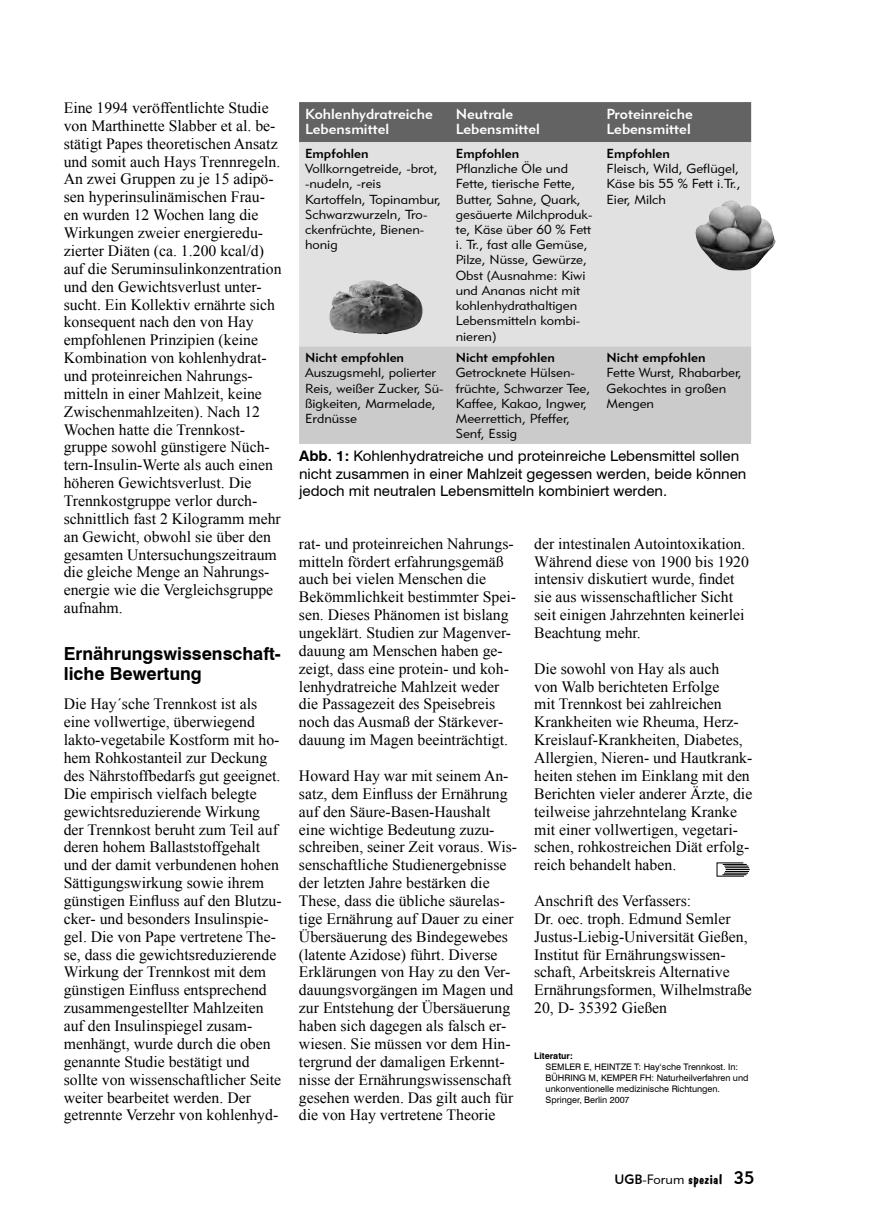
<style>
.page{position:relative;width:893px;height:1208px;background:#fff}
.page>*{position:absolute;margin:0;border:0;box-sizing:border-box;transform-origin:0 0}
.Zwischenüberschrift_2z{font:700 18px/20.2px "Swiss 721 BT";color:#000}
.Body_Text{font:15.75px/17.9px "Times New Roman";color:#000}
.Zwischenüberschrift_2z-2{font:15.75px/17.9px "Times New Roman";color:#000}
.BU{font:14.55px/17.4px "Swiss 721 BT";color:#000;scale:1.04 1}
.Body_Text-2{font:14.55px/15.1px "Geometric 415 BT Medium A";color:#fff;scale:1.04 1}
.t1{font:700 13.5px "Dawn Castle";color:#000}
.Body_Text-3{font:13.05px/15.1px "Geometric 415 BT Lite A";color:#000;scale:1.04 1}
.Literatur_Titel{font:9px/10.9px "Swiss 721 BT";color:#000}
.s1{font-family:"Geometric 415 BT Medium A"}
.s2{font-weight:700}
.s3{font-family:"Geometric 415 BT Medium A";font-weight:400}
.s4{font-family:"Geometric 415 BT Lite A";font-weight:400}
.s5{font-family:"Geometric 415 BT Medium A";font-weight:400;font-size:18px}
</style>
<div class="page">
<div style="left:299px;top:102px;width:452px;height:40px;background:#636363"></div>
<div style="left:299px;top:142px;width:452px;height:204px;background:#e1e1e1"></div>
<div style="left:299px;top:346px;width:452px;height:98px;background:#cbcbcb"></div>
<img style="left:691px;top:200px;width:85px;height:70px">
<img style="left:329px;top:280px;width:96px;height:54px">
<svg style="left:717px;top:862px;width:33px;height:14px"></svg>
<p class="Zwischenüberschrift_2z-2" style="left:64px;top:99px;width:219px">Eine 1994 veröffentlichte Studie von Marthinette Slabber et al. be&shy;stätigt Papes theoretischen Ansatz und somit auch Hays Trennregeln.<br>An zwei Gruppen zu je 15 adipö&shy;sen hyperinsulinämischen Frau&shy;en wurden 12 Wochen lang die<br>Wirkungen zweier energieredu&shy;zierter Diäten (ca. 1.200 kcal/d) auf die Seruminsulinkonzentration und den Gewichtsverlust unter&shy;sucht. Ein Kollektiv ernährte sich konsequent nach den von Hay empfohlenen Prinzipien (keine<br>Kombination von kohlenhydrat&shy;und proteinreichen Nahrungs&shy;mitteln in einer Mahlzeit, keine<br>Zwischenmahlzeiten). Nach 12<br>Wochen hatte die Trennkost&shy;gruppe sowohl günstigere Nüch&shy;tern-Insulin-Werte als auch einen höheren Gewichtsverlust. Die<br>Trennkostgruppe verlor durch&shy;schnittlich fast 2 Kilogramm mehr an Gewicht, obwohl sie über den gesamten Untersuchungszeitraum die gleiche Menge an Nahrungs&shy;energie wie die Vergleichsgruppe aufnahm.</p>
<p class="Zwischenüberschrift_2z" style="left:64px;top:643px;width:219px">Ernährungswissenschaft&shy;liche Bewertung</p>
<p class="Body_Text" style="left:64px;top:695px;width:219px">Die Hay´sche Trennkost ist als eine vollwertige, überwiegend lakto-vegetabile Kostform mit ho&shy;hem Rohkostanteil zur Deckung des Nährstoffbedarfs gut geeignet.<br>Die empirisch vielfach belegte gewichtsreduzierende Wirkung der Trennkost beruht zum Teil auf deren hohem Ballaststoffgehalt und der damit verbundenen hohen<br>Sättigungswirkung sowie ihrem günstigen Einfluss auf den Blutzu&shy;cker- und besonders Insulinspie&shy;gel. Die von Pape vertretene The&shy;se, dass die gewichtsreduzierende<br>Wirkung der Trennkost mit dem günstigen Einfluss entsprechend zusammengestellter Mahlzeiten auf den Insulinspiegel zusam&shy;menhängt, wurde durch die oben genannte Studie bestätigt und sollte von wissenschaftlicher Seite weiter bearbeitet werden. Der getrennte Verzehr von kohlenhyd-</p>
<p class="Body_Text-2" style="left:305px;top:106px;width:124px">Kohlenhydratreiche<br>Lebensmittel</p>
<p class="Body_Text-2" style="left:456px;top:106px;width:83px">Neutrale<br>Lebensmittel</p>
<p class="Body_Text-2" style="left:606px;top:106px;width:85px">Proteinreiche<br>Lebensmittel</p>
<p class="Body_Text-3" style="left:305px;top:146px;width:132px"><span class="s1">Empfohlen<br></span>Vollkorngetreide, -brot, -nudeln, -reis<br>Kartoffeln, Topinambur,<br>Schwarzwurzeln, Tro&shy;ckenfrüchte, Bienen&shy;honig</p>
<p class="Body_Text-3" style="left:456px;top:146px;width:133px"><span class="s1">Empfohlen<br></span>Pflanzliche Öle und<br>Fette, tierische Fette,<br>Butter, Sahne, Quark, gesäuerte Milchproduk&shy;te, Käse über 60 % Fett i. Tr., fast alle Gemüse,<br>Pilze, Nüsse, Gewürze,<br>Obst (Ausnahme: Kiwi und Ananas nicht mit kohlenhydrathaltigen<br>Lebensmitteln kombi&shy;nieren)</p>
<p class="Body_Text-3" style="left:606px;top:146px;width:131px"><span class="s1">Empfohlen<br></span>Fleisch, Wild, Geflügel,<br>Käse bis 55 % Fett i.Tr.,<br>Eier, Milch</p>
<p class="Body_Text-3" style="left:305px;top:350px;width:135px"><span class="s1">Nicht empfohlen<br></span>Auszugsmehl, polierter<br>Reis, weißer Zucker, Sü&shy;ßigkeiten, Marmelade,<br>Erdnüsse</p>
<p class="Body_Text-3" style="left:456px;top:350px;width:131px"><span class="s1">Nicht empfohlen<br></span>Getrocknete Hülsen&shy;früchte, Schwarzer Tee,<br>Kaffee, Kakao, Ingwer,<br>Meerrettich, Pfeffer,<br>Senf, Essig</p>
<p class="Body_Text-3" style="left:606px;top:350px;width:132px"><span class="s1">Nicht empfohlen<br></span>Fette Wurst, Rhabarber,<br>Gekochtes in großen<br>Mengen</p>
<p class="BU" style="left:299px;top:447px;width:432px"><span class="s2">Abb. 1:</span> Kohlenhydratreiche und proteinreiche Lebensmittel sollen nicht zusammen in einer Mahlzeit gegessen werden, beide können jedoch mit neutralen Lebensmitteln kombiniert werden.</p>
<p class="Body_Text" style="left:299px;top:534px;width:218px">rat- und proteinreichen Nahrungs&shy;mitteln fördert erfahrungsgemäß auch bei vielen Menschen die<br>Bekömmlichkeit bestimmter Spei&shy;sen. Dieses Phänomen ist bislang ungeklärt. Studien zur Magenver&shy;dauung am Menschen haben ge&shy;zeigt, dass eine protein- und koh&shy;lenhydratreiche Mahlzeit weder die Passagezeit des Speisebreis noch das Ausmaß der Stärkever&shy;dauung im Magen beeinträchtigt.</p>
<p class="Body_Text" style="left:299px;top:766px;width:220px">Howard Hay war mit seinem An&shy;satz, dem Einfluss der Ernährung auf den Säure-Basen-Haushalt eine wichtige Bedeutung zuzu&shy;schreiben, seiner Zeit voraus. Wis&shy;senschaftliche Studienergebnisse der letzten Jahre bestärken die<br>These, dass die übliche säurelas&shy;tige Ernährung auf Dauer zu einer<br>Übersäuerung des Bindegewebes (latente Azidose) führt. Diverse<br>Erklärungen von Hay zu den Ver&shy;dauungsvorgängen im Magen und zur Entstehung der Übersäuerung haben sich dagegen als falsch er&shy;wiesen. Sie müssen vor dem Hin&shy;tergrund der damaligen Erkennt&shy;nisse der Ernährungswissenschaft gesehen werden. Das gilt auch für die von Hay vertretene Theorie</p>
<p class="Body_Text" style="left:534px;top:534px;width:216px">der intestinalen Autointoxikation.<br>Während diese von 1900 bis 1920 intensiv diskutiert wurde, findet sie aus wissenschaftlicher Sicht seit einigen Jahrzehnten keinerlei<br>Beachtung mehr.</p>
<p class="Body_Text" style="left:534px;top:659px;width:220px">Die sowohl von Hay als auch<br>von Walb berichteten Erfolge<br>mit Trennkost bei zahlreichen<br>Krankheiten wie Rheuma, Herz-<br>Kreislauf-Krankheiten, Diabetes,<br>Allergien, Nieren- und Hautkrank&shy;heiten stehen im Einklang mit den<br>Berichten vieler anderer Ärzte, die teilweise jahrzehntelang Kranke mit einer vollwertigen, vegetari&shy;schen, rohkostreichen Diät erfolg&shy;reich behandelt haben.</p>
<p class="Body_Text" style="left:534px;top:891px;width:219px">Anschrift des Verfassers:<br>Dr. oec. troph. Edmund Semler<br>Justus-Liebig-Universität Gießen,<br>Institut für Ernährungswissen&shy;schaft, Arbeitskreis Alternative<br>Ernährungsformen, Wilhelmstraße<br>20, D- 35392 Gießen</p>
<p class="Literatur_Titel" style="left:546px;top:1050px;width:204px;text-indent:-11px"><span class="s2">Literatur:<br></span>SEMLER E, HEINTZE T: Hay‘sche Trennkost. In:<br>BÜHRING M, KEMPER FH: Naturheilverfahren und unkonventionelle medizinische Richtungen.<br>Springer, Berlin 2007</p>
<p class="t1" style="left:614px;top:1171px;width:142px"><span class="s3">UGB</span><span class="s4">-Forum</span> spezial <span class="s5">35</span></p>
</div>
